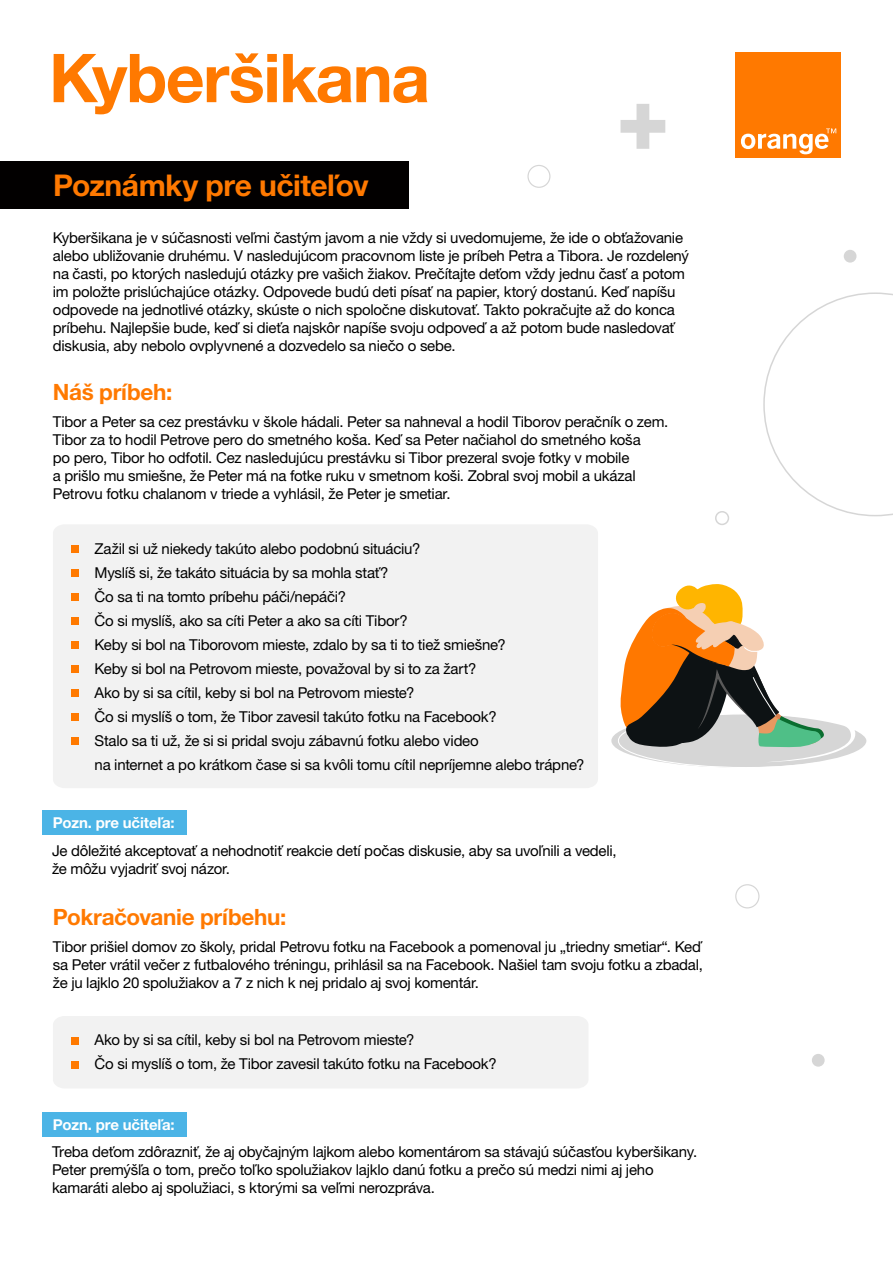
<style>
.page{position:relative;width:893px;height:1263px;background:#fff}
.page>*{position:absolute;margin:0;border:0;box-sizing:border-box;transform-origin:0 0}
.t1{font:700 67.5px "Helvetica Neue";letter-spacing:-.02em;color:#ff7900}
.t2{font:700 30px "Helvetica Neue LT Pro";letter-spacing:-.015em;color:#ff7900}
.t3{font:700 22.5px "Helvetica Neue LT Pro";letter-spacing:-.015em;color:#ff7900}
.t4{font:15px/18px "Helvetica Neue LT Pro";letter-spacing:-.015em;color:#000}
.t5{font:700 15px "Helvetica Neue LT Pro";letter-spacing:-.005em;color:#fff}
</style>
<div class="page">
<div style="left:53px;top:525px;width:545px;height:263px;background:#f2f2f2"></div>
<div style="left:53px;top:1016px;width:535px;height:72px;background:#f2f2f2"></div>
<div style="left:0;top:162px;width:409px;height:47px;background:#020000"></div>
<div style="left:71px;top:545px;width:8px;height:8px;background:#ff7900"></div>
<div style="left:71px;top:569px;width:8px;height:8px;background:#ff7900"></div>
<div style="left:71px;top:593px;width:8px;height:8px;background:#ff7900"></div>
<div style="left:71px;top:617px;width:8px;height:8px;background:#ff7900"></div>
<div style="left:71px;top:641px;width:8px;height:8px;background:#ff7900"></div>
<div style="left:71px;top:665px;width:8px;height:8px;background:#ff7900"></div>
<div style="left:71px;top:689px;width:8px;height:8px;background:#ff7900"></div>
<div style="left:71px;top:713px;width:8px;height:8px;background:#ff7900"></div>
<div style="left:71px;top:737px;width:8px;height:8px;background:#ff7900"></div>
<div style="left:71px;top:1037px;width:8px;height:7px;background:#ff7900"></div>
<div style="left:71px;top:1061px;width:8px;height:7px;background:#ff7900"></div>
<svg style="left:763px;top:292px;width:130px;height:224px"></svg>
<div style="left:527px;top:165px;width:23px;height:23px;border:1px solid #d6d6d6;border-radius:50%"></div>
<div style="left:735px;top:884px;width:24px;height:24px;border:1px solid #d6d6d6;border-radius:50%"></div>
<div style="left:715px;top:511px;width:14px;height:14px;border:2px solid #d6d6d6;border-radius:50%"></div>
<div style="left:844px;top:250px;width:12px;height:13px;background:#d6d6d6;border-radius:50%"></div>
<div style="left:812px;top:1054px;width:13px;height:13px;background:#d6d6d6;border-radius:50%"></div>
<svg style="left:620px;top:104px;width:45px;height:45px"></svg>
<div style="left:43px;top:811px;width:144px;height:24px;background:#4bb4e6"></div>
<div style="left:43px;top:1112px;width:144px;height:24px;background:#4bb4e6"></div>
<svg style="left:611px;top:584px;width:256px;height:183px"></svg>
<div style="left:735px;top:53px;width:105px;height:105px;background:#ff7900"></div>
<svg style="left:741px;top:128px;width:95px;height:26px"></svg>
<h1 class="t1" style="left:49px;top:25px;width:383px">Kyberšikana</h1>
<h2 class="t2" style="left:53px;top:167px;width:317px">Poznámky pre učiteľov</h2>
<p class="t4" style="left:53px;top:228px;width:638px">Kyberšikana je v súčasnosti veľmi častým javom a nie vždy si uvedomujeme, že ide o obťažovanie alebo ubližovanie druhému. V nasledujúcom pracovnom liste je príbeh Petra a Tibora. Je rozdelený na časti, po ktorých nasledujú otázky pre vašich žiakov. Prečítajte deťom vždy jednu časť a potom im položte prislúchajúce otázky. Odpovede budú deti písať na papier, ktorý dostanú. Keď napíšu odpovede na jednotlivé otázky, skúste o nich spoločne diskutovať. Takto pokračujte až do konca príbehu. Najlepšie bude, keď si dieťa najskôr napíše svoju odpoveď a až potom bude nasledovať diskusia, aby nebolo ovplyvnené a dozvedelo sa niečo o sebe.</p>
<h3 class="t3" style="left:53px;top:378px;width:121px">Náš príbeh:</h3>
<p class="t4" style="left:53px;top:413px;width:617px">Tibor a Peter sa cez prestávku v škole hádali. Peter sa nahneval a hodil Tiborov peračník o zem.<br>Tibor za to hodil Petrove pero do smetného koša. Keď sa Peter načiahol do smetného koša<br>po pero, Tibor ho odfotil. Cez nasledujúcu prestávku si Tibor prezeral svoje fotky v mobile<br>a prišlo mu smiešne, že Peter má na fotke ruku v smetnom koši. Zobral svoj mobil a ukázal Petrovu fotku chalanom v triede a vyhlásil, že Peter je smetiar.</p>
<p class="t4" style="left:95px;top:536px;width:492px;line-height:24px">Zažil si už niekedy takúto alebo podobnú situáciu?<br>Myslíš si, že takáto situácia by sa mohla stať?<br>Čo sa ti na tomto príbehu páči/nepáči?<br>Čo si myslíš, ako sa cíti Peter a ako sa cíti Tibor?<br>Keby si bol na Tiborovom mieste, zdalo by sa ti to tiež smiešne?<br>Keby si bol na Petrovom mieste, považoval by si to za žart?<br>Ako by si sa cítil, keby si bol na Petrovom mieste?<br>Čo si myslíš o tom, že Tibor zavesil takúto fotku na Facebook?<br>Stalo sa ti už, že si si pridal svoju zábavnú fotku alebo video<br>na internet a po krátkom čase si sa kvôli tomu cítil nepríjemne alebo trápne?</p>
<p class="t5" style="left:53px;top:813px;width:123px">Pozn. pre učiteľa:</p>
<p class="t4" style="left:52px;top:841px;width:566px">Je dôležité akceptovať a nehodnotiť reakcie detí počas diskusie, aby sa uvoľnili a vedeli, že môžu vyjadriť svoj názor.</p>
<h3 class="t3" style="left:53px;top:903px;width:235px">Pokračovanie príbehu:</h3>
<p class="t4" style="left:53px;top:938px;width:651px;text-align:justify">Tibor prišiel domov zo školy, pridal Petrovu fotku na Facebook a pomenoval ju „triedny smetiar“. Keď sa Peter vrátil večer z futbalového tréningu, prihlásil sa na Facebook. Našiel tam svoju fotku a zbadal, že ju lajklo 20 spolužiakov a 7 z nich k nej pridalo aj svoj komentár.</p>
<p class="t4" style="left:95px;top:1028px;width:404px;line-height:24px">Ako by si sa cítil, keby si bol na Petrovom mieste?<br>Čo si myslíš o tom, že Tibor zavesil takúto fotku na Facebook?</p>
<p class="t5" style="left:53px;top:1115px;width:123px">Pozn. pre učiteľa:</p>
<p class="t4" style="left:52px;top:1143px;width:647px">Treba deťom zdôrazniť, že aj obyčajným lajkom alebo komentárom sa stávajú súčasťou kyberšikany.<br>Peter premýšľa o tom, prečo toľko spolužiakov lajklo danú fotku a prečo sú medzi nimi aj jeho kamaráti alebo aj spolužiaci, s ktorými sa veľmi nerozpráva.</p>
</div>
